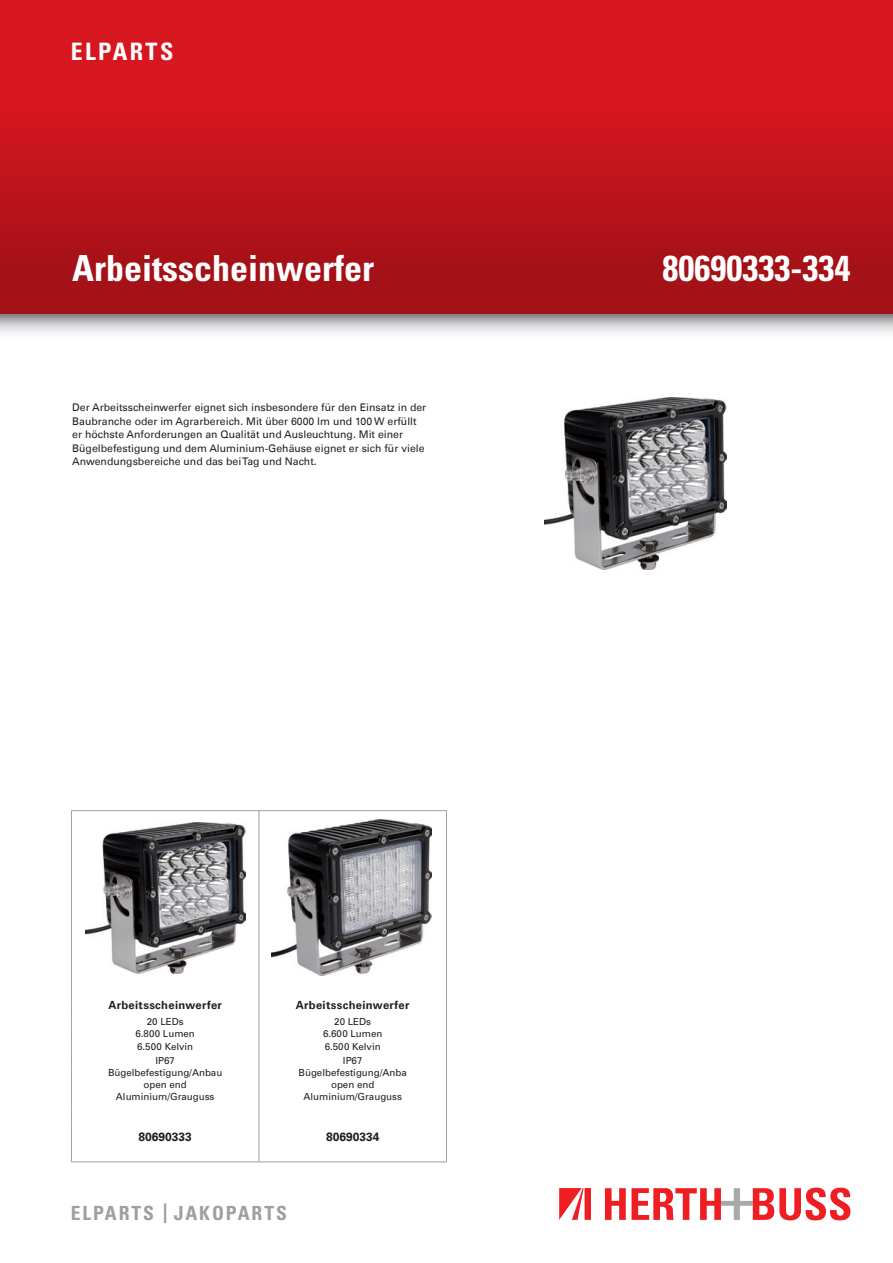
<style>
.page{position:relative;width:893px;height:1263px;background:#fff}
.page>*{position:absolute;margin:0;border:0;box-sizing:border-box;transform-origin:0 0}
.t1{font:700 condensed 36px "Univers";color:#fff}
.t2{font:700 condensed 24px "Univers";letter-spacing:.1em;color:#fff}
.t3{font:700 condensed 19.5px "Univers";letter-spacing:.1em;color:#9d9fa2}
.t4{font:700 12px "Univers Com 65";color:#231f20}
.t5{font:700 11.25px "Univers Com 65";letter-spacing:.03em;color:#231f20}
.t6{font:10.5px/13.5px "Univers Com 55 Roman";color:#231f20}
.t7{font:9.75px/12px "Univers";color:#231f20;text-align:center}
.s1{font-size:27.3px}
</style>
<div class="page">
<div style="left:0;top:0;width:893px;height:315px;background:linear-gradient(to bottom,#e41821,#a11017)"></div>
<svg style="left:0;top:315px;width:893px;height:19px"></svg>
<svg style="left:605px;top:1187px;width:245px;height:33px"></svg>
<svg style="left:559px;top:1188px;width:32px;height:32px"></svg>
<img style="left:545px;top:398px;width:182px;height:171px">
<img style="left:272px;top:820px;width:159px;height:156px">
<img style="left:86px;top:823px;width:159px;height:150px">
<hr style="left:259px;top:811px;width:1px;height:190px;background:#9d9fa2">
<hr style="left:446px;top:811px;width:1px;height:190px;background:#9d9fa2">
<hr style="left:71px;top:1124px;width:1px;height:38px;background:#9d9fa2">
<hr style="left:259px;top:1124px;width:1px;height:38px;background:#9d9fa2">
<hr style="left:446px;top:1124px;width:1px;height:38px;background:#9d9fa2">
<hr style="left:71px;top:1162px;width:188px;height:1px;background:#9d9fa2">
<hr style="left:259px;top:1162px;width:188px;height:1px;background:#9d9fa2">
<hr style="left:71px;top:810px;width:188px;height:1px;background:#9d9fa2">
<hr style="left:71px;top:811px;width:1px;height:190px;background:#9d9fa2">
<hr style="left:259px;top:810px;width:188px;height:1px;background:#9d9fa2">
<svg style="left:71px;top:1001px;width:1px;height:123px"></svg>
<svg style="left:259px;top:1001px;width:1px;height:123px"></svg>
<svg style="left:446px;top:1001px;width:1px;height:123px"></svg>
<h2 class="t2" style="left:71px;top:37px;width:104px">ELPARTS</h2>
<h1 class="t1" style="left:72px;top:246px;width:303px">Arbeitsscheinwerfer</h1>
<h1 class="t1" style="left:663px;top:246px;width:189px">80690333-334</h1>
<p class="t6" style="left:72px;top:401px;width:356px">Der Arbeitsscheinwerfer eignet sich insbesondere für den Einsatz in der Baubranche oder im Agrarbereich. Mit über 6000 lm und 100 W erfüllt er höchste Anforderungen an Qualität und Ausleuchtung. Mit einer Bügelbefestigung und dem Aluminium-Gehäuse eignet er sich für viele Anwendungsbereiche und das bei Tag und Nacht.</p>
<p class="t5" style="left:108px;top:998px;width:115px">Arbeitsscheinwerfer</p>
<p class="t5" style="left:296px;top:998px;width:115px">Arbeitsscheinwerfer</p>
<p class="t7" style="left:147px;top:1016px;width:38px">20 LEDs</p>
<p class="t7" style="left:334px;top:1016px;width:38px">20 LEDs</p>
<p class="t7" style="left:135px;top:1028px;width:61px">6.800 Lumen</p>
<p class="t7" style="left:323px;top:1028px;width:61px">6.600 Lumen</p>
<p class="t7" style="left:137px;top:1040px;width:58px">6.500 Kelvin</p>
<p class="t7" style="left:325px;top:1040px;width:58px">6.500 Kelvin</p>
<p class="t7" style="left:155px;top:1054px;width:21px">IP67</p>
<p class="t7" style="left:343px;top:1054px;width:21px">IP67</p>
<p class="t7" style="left:108px;top:1066px;width:116px">Bügelbefestigung/Anbau open end</p>
<p class="t7" style="left:299px;top:1066px;width:110px">Bügelbefestigung/Anba open end</p>
<p class="t7" style="left:116px;top:1090px;width:100px">Aluminium/Grauguss</p>
<p class="t7" style="left:303px;top:1090px;width:100px">Aluminium/Grauguss</p>
<p class="t4" style="left:139px;top:1129px;width:55px">80690333</p>
<p class="t4" style="left:326px;top:1129px;width:55px">80690334</p>
<h3 class="t3" style="left:71px;top:1201px;width:218px">ELPARTS <span class="s1">|</span> JAKOPARTS</h3>
</div>
